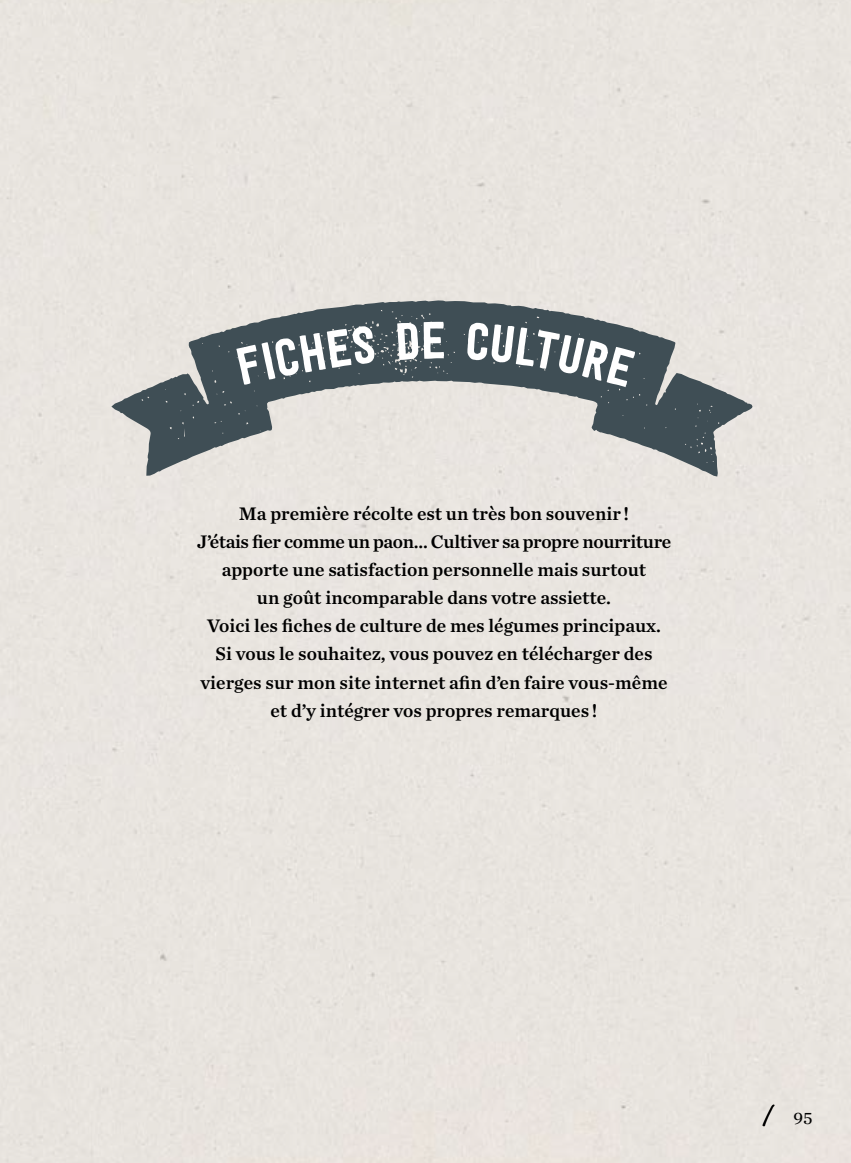
<style>
.page{position:relative;width:851px;height:1163px;background:#fff}
.page>*{position:absolute;margin:0;border:0;box-sizing:border-box;transform-origin:0 0}
.t1{font:197px "Eveleth Shapes";color:#3f4e55}
.t2{font:19px/28px "Chronicle Text G1 Semi";color:#000;text-align:center}
.t3{font:18px "Chronicle Text G1";color:#000}
.s1{font-family:"Jotting";font-size:32px}
</style>
<div class="page">
<div style="left:236px;top:325px;width:140px;height:60px;background:#e8e4df"></div>
<div style="left:397px;top:321px;width:47px;height:39px;background:#e8e4df"></div>
<div style="left:466px;top:322px;width:169px;height:65px;background:#e9e5df"></div>
<h1 class="t1" style="left:92px;top:281px;width:682px">C</h1>
<p class="t2" style="left:197px;top:499px;width:476px">Ma première récolte est un très bon souvenir !<br>J’étais fier comme un paon… Cultiver sa propre nourriture apporte une satisfaction personnelle mais surtout<br>un goût incomparable dans votre assiette.<br>Voici les fiches de culture de mes légumes principaux.<br>Si vous le souhaitez, vous pouvez en télécharger des vierges sur mon site internet afin d’en faire vous-même et d’y intégrer vos propres remarques !</p>
<p class="t3" style="left:762px;top:1103px;width:52px"><span class="s1">/</span> 95</p>
</div>
